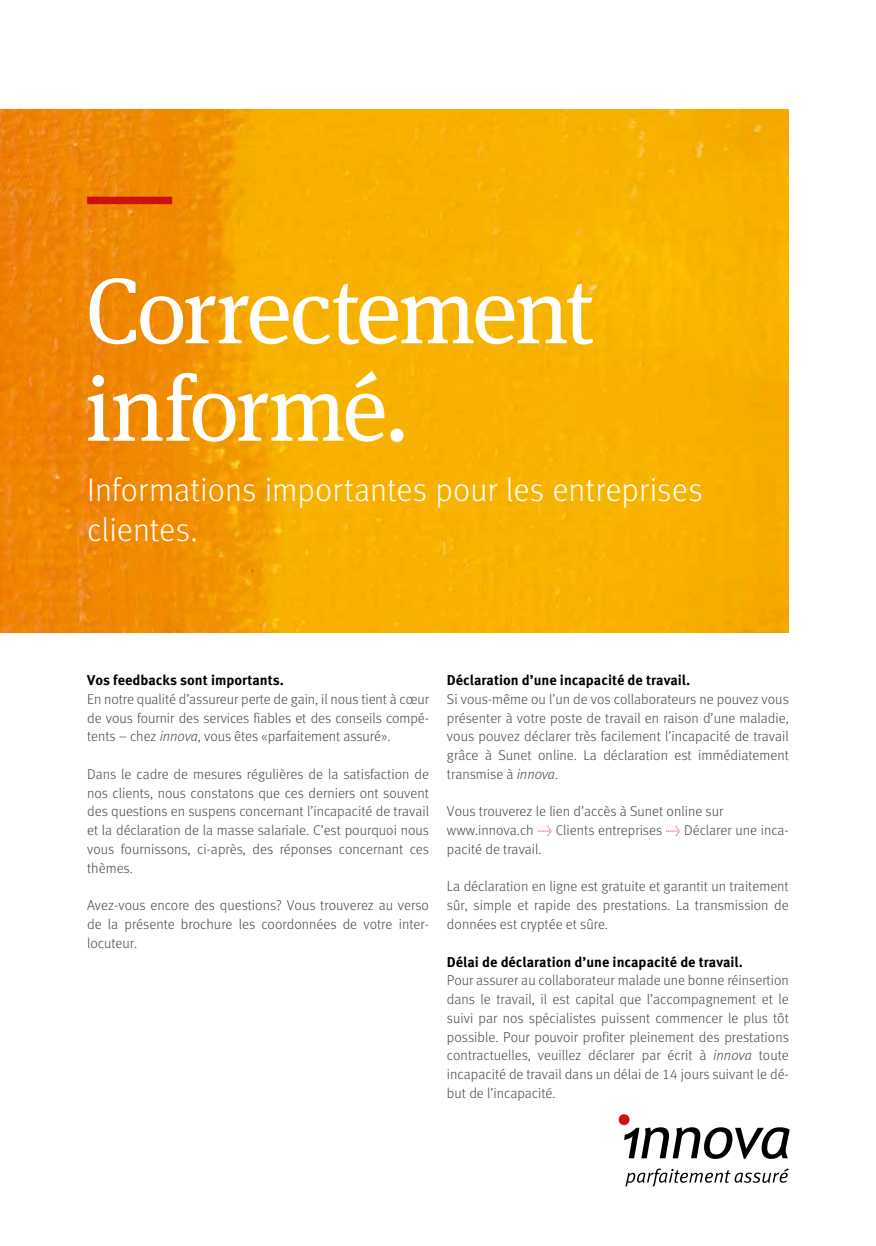
<style>
.page{position:relative;width:876px;height:1246px;background:#fff}
.page>*{position:absolute;margin:0;border:0;box-sizing:border-box;transform-origin:0 0}
.t1{font:93px/97.5px "Meta Serif";letter-spacing:-.025em;color:#fff}
.t2{font:300 33px/40.5px "Meta Pro";color:#fff}
.t3{font:300 14.25px/18.8px "Meta Pro";color:#484847;text-align:justify}
.t4{font:700 14.25px "Meta Pro";color:#000}
.s1{font-style:italic}
.s2{color:#cd1013}
</style>
<div class="page">
<img style="left:0;top:110px;width:789px;height:523px">
<div style="left:87px;top:197px;width:85px;height:7px;background:#cd1013"></div>
<svg style="left:624px;top:1127px;width:166px;height:32px"></svg>
<div style="left:619px;top:1114px;width:10px;height:11px;background:#cd1013;border-radius:50%"></div>
<svg style="left:625px;top:1168px;width:164px;height:18px"></svg>
<h1 class="t1" style="left:85px;top:261px;width:510px">Correctement informé.</h1>
<h2 class="t2" style="left:87px;top:467px;width:617px">Informations importantes pour les entreprises clientes.</h2>
<p class="t4" style="left:87px;top:669px;width:198px">Vos feedbacks sont importants.</p>
<p class="t3" style="left:87px;top:689px;width:343px">En notre qualité d’assureur perte de gain, il nous tient à cœur de vous fournir des services fiables et des conseils compé&shy;tents – chez <span class="s1">innova</span>, vous êtes «parfaitement assuré».</p>
<p class="t3" style="left:87px;top:764px;width:343px">Dans le cadre de mesures régulières de la satisfaction de nos clients, nous constatons que ces derniers ont souvent des questions en suspens concernant l’incapacité de travail et la déclaration de la masse salariale. C’est pourquoi nous vous fournissons, ci-après, des réponses concernant ces thèmes.</p>
<p class="t3" style="left:87px;top:895px;width:343px">Avez-vous encore des questions? Vous trouverez au verso de la présente brochure les coordonnées de votre inter&shy;locuteur.</p>
<p class="t4" style="left:447px;top:669px;width:245px">Déclaration d’une incapacité de travail.</p>
<p class="t3" style="left:447px;top:689px;width:343px">Si vous-même ou l’un de vos collaborateurs ne pouvez vous présenter à votre poste de travail en raison d’une maladie, vous pouvez déclarer très facilement l’incapacité de travail grâce à Sunet online. La déclaration est immédiatement transmise à <span class="s1">innova</span>.</p>
<p class="t3" style="left:447px;top:801px;width:343px;text-align:left">Vous trouverez le lien d’accès à Sunet online sur www.innova.ch <span class="s2">→</span> Clients entreprises <span class="s2">→</span> Déclarer une inca&shy;pacité de travail.</p>
<p class="t3" style="left:447px;top:876px;width:343px">La déclaration en ligne est gratuite et garantit un traitement sûr, simple et rapide des prestations. La transmission de données est cryptée et sûre.</p>
<p class="t4" style="left:447px;top:950px;width:297px">Délai de déclaration d’une incapacité de travail.</p>
<p class="t3" style="left:447px;top:970px;width:343px">Pour assurer au collaborateur malade une bonne réinsertion dans le travail, il est capital que l’accompagnement et le suivi par nos spécialistes puissent commencer le plus tôt possible. Pour pouvoir profiter pleinement des prestations contractuelles, veuillez déclarer par écrit à <span class="s1">innova</span> toute incapacité de travail dans un délai de 14 jours suivant le dé&shy;but de l’incapacité.</p>
</div>
